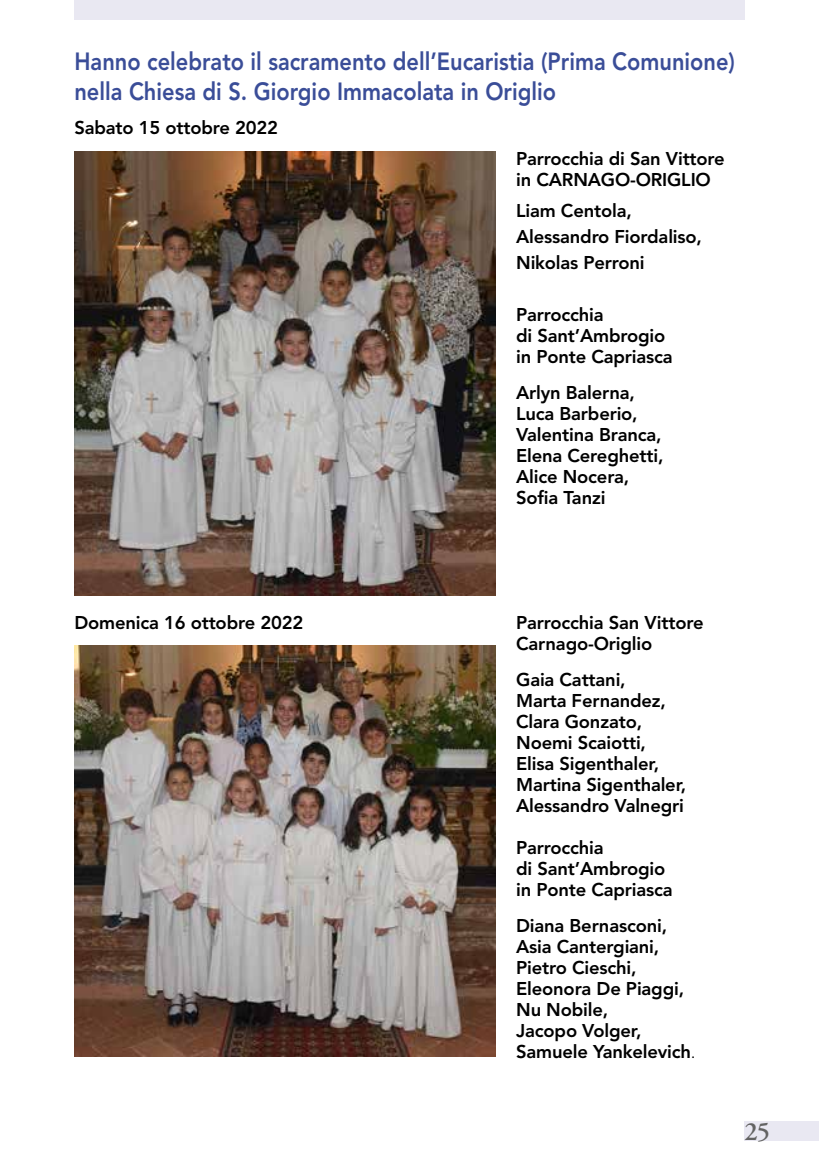
<style>
.page{position:relative;width:819px;height:1166px;background:#fff}
.page>*{position:absolute;margin:0;border:0;box-sizing:border-box;transform-origin:0 0}
.t1{font:600 26.25px "Adobe Garamond";color:#636363}
.t2{font:800 24.68px/29.8px "Avenir";color:#3a4d98;scale:.88 1}
.t3{font:800 18.38px/21px "Avenir";letter-spacing:-.01em;color:#000}
.s1{font-weight:300}
</style>
<div class="page">
<div style="left:74px;top:0;width:670px;height:20px;background:#e9e8f2"></div>
<div style="left:744px;top:1121px;width:75px;height:20px;background:#e9e8f2"></div>
<img style="left:74px;top:152px;width:421px;height:444px">
<img style="left:74px;top:645px;width:421px;height:412px">
<h2 class="t2" style="left:74px;top:47px;width:752px">Hanno celebrato il sacramento dell’Eucaristia (Prima Comunione) nella Chiesa di S. Giorgio Immacolata in Origlio</h2>
<p class="t3" style="left:74px;top:117px;width:205px">Sabato 15 ottobre 2022</p>
<p class="t3" style="left:516px;top:148px;width:210px">Parrocchia di San Vittore in CARNAGO-ORIGLIO</p>
<p class="t3" style="left:516px;top:197px;width:187px;line-height:25.9px">Liam Centola,<br>Alessandro Fiordaliso,<br>Nikolas Perroni</p>
<p class="t3" style="left:516px;top:304px;width:158px">Parrocchia<br>di Sant’Ambrogio in Ponte Capriasca</p>
<p class="t3" style="left:516px;top:382px;width:149px">Arlyn Balerna,<br>Luca Barberio,<br>Valentina Branca,<br>Elena Cereghetti,<br>Alice Nocera,<br>Sofia Tanzi</p>
<p class="t3" style="left:74px;top:612px;width:230px">Domenica 16 ottobre 2022</p>
<p class="t3" style="left:516px;top:612px;width:189px">Parrocchia San Vittore<br>Carnago-Origlio</p>
<p class="t3" style="left:516px;top:669px;width:172px">Gaia Cattani,<br>Marta Fernandez,<br>Clara Gonzato,<br>Noemi Scaiotti,<br>Elisa Sigenthaler,<br>Martina Sigenthaler,<br>Alessandro Valnegri</p>
<p class="t3" style="left:516px;top:837px;width:158px">Parrocchia<br>di Sant’Ambrogio in Ponte Capriasca</p>
<p class="t3" style="left:516px;top:915px;width:181px">Diana Bernasconi,<br>Asia Cantergiani,<br>Pietro Cieschi,<br>Eleonora De Piaggi,<br>Nu Nobile,<br>Jacopo Volger,<br>Samuele Yankelevich<span class="s1">.</span></p>
<h1 class="t1" style="left:744px;top:1117px;width:27px">25</h1>
</div>
